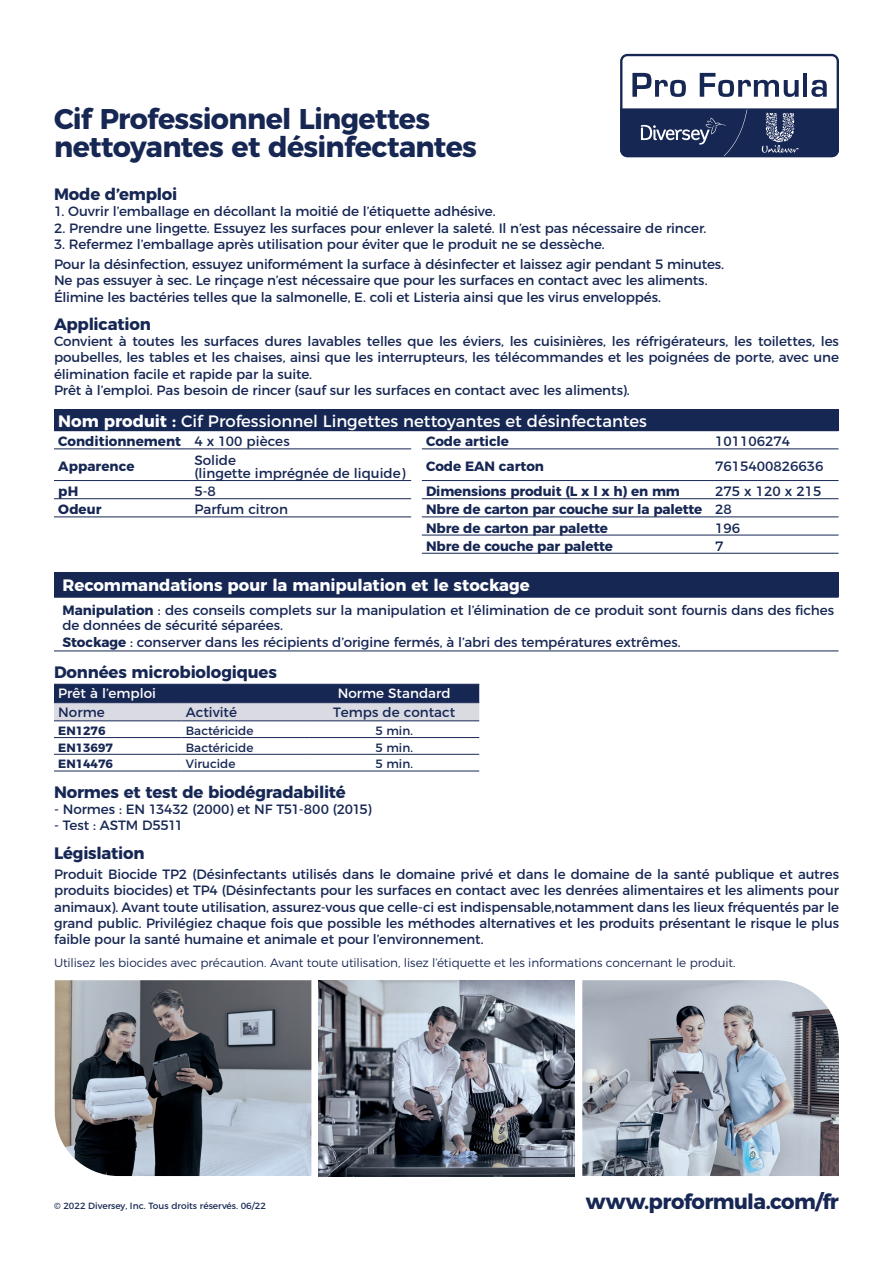
<style>
.page{position:relative;width:893px;height:1263px;background:#fff}
.page>*{position:absolute;margin:0;border:0;box-sizing:border-box;transform-origin:0 0}
.t1{font:700 28.5px/28.5px "Montserrat";letter-spacing:-.025em;color:#172754}
.t2{font:700 21px "Montserrat";letter-spacing:-.03em;color:#172754}
.t3{font:700 16.5px "Montserrat";letter-spacing:-.015em;color:#172754}
.t4{font:16.5px "Montserrat";color:#fff}
.t5{font:700 16.5px "Montserrat";letter-spacing:-.005em;color:#fff}
.t6{font:13.5px/16.2px "Montserrat";letter-spacing:-.01em;color:#172754}
.t7{font:700 13.5px/18.1px "Montserrat";letter-spacing:-.01em;color:#172754}
.t8{font:13.5px "Montserrat";color:#fff}
.t9{font:300 12px "Montserrat";letter-spacing:-.005em;color:#172754}
.t10{font:12px "Montserrat";color:#172754}
.t11{font:700 12px "Montserrat";color:#172754}
.t12{font:9px "Montserrat";color:#172754}
.s1{font-weight:700}
.s2{font-weight:400}
</style>
<div class="page">
<svg style="left:620px;top:54px;width:219px;height:103px"></svg>
<img style="left:55px;top:980px;width:256px;height:196px">
<img style="left:582px;top:980px;width:257px;height:196px">
<img style="left:318px;top:980px;width:257px;height:196px">
<div style="left:54px;top:410px;width:784px;height:21px;background:#172754"></div>
<hr style="left:54px;top:409px;width:136px;height:1px;background:#172754">
<hr style="left:190px;top:409px;width:221px;height:1px;background:#172754">
<hr style="left:422px;top:409px;width:289px;height:1px;background:#172754">
<hr style="left:711px;top:409px;width:127px;height:1px;background:#172754">
<hr style="left:422px;top:448px;width:289px;height:1px;background:#172754">
<hr style="left:711px;top:448px;width:127px;height:1px;background:#172754">
<hr style="left:422px;top:480px;width:289px;height:1px;background:#172754">
<hr style="left:711px;top:480px;width:127px;height:1px;background:#172754">
<hr style="left:422px;top:498px;width:289px;height:1px;background:#172754">
<hr style="left:711px;top:498px;width:127px;height:1px;background:#172754">
<hr style="left:422px;top:516px;width:289px;height:1px;background:#172754">
<hr style="left:711px;top:516px;width:127px;height:1px;background:#172754">
<hr style="left:422px;top:535px;width:289px;height:1px;background:#172754">
<hr style="left:711px;top:535px;width:127px;height:1px;background:#172754">
<hr style="left:422px;top:553px;width:289px;height:1px;background:#172754">
<hr style="left:711px;top:553px;width:127px;height:1px;background:#172754">
<hr style="left:54px;top:448px;width:136px;height:1px;background:#172754">
<hr style="left:190px;top:448px;width:221px;height:1px;background:#172754">
<hr style="left:54px;top:480px;width:136px;height:1px;background:#172754">
<hr style="left:190px;top:480px;width:221px;height:1px;background:#172754">
<hr style="left:54px;top:498px;width:136px;height:1px;background:#172754">
<hr style="left:190px;top:498px;width:221px;height:1px;background:#172754">
<hr style="left:54px;top:516px;width:136px;height:1px;background:#172754">
<hr style="left:190px;top:516px;width:221px;height:1px;background:#172754">
<div style="left:54px;top:573px;width:784px;height:24px;background:#172754"></div>
<hr style="left:54px;top:572px;width:784px;height:1px;background:#172754">
<hr style="left:54px;top:597px;width:784px;height:1px;background:#172754">
<hr style="left:54px;top:650px;width:784px;height:1px;background:#172754">
<svg style="left:54px;top:685px;width:425px;height:35px;background:#777f9a"></svg>
<hr style="left:54px;top:684px;width:128px;height:1px;background:#172754">
<hr style="left:182px;top:684px;width:127px;height:1px;background:#172754">
<hr style="left:309px;top:684px;width:170px;height:1px;background:#172754">
<hr style="left:54px;top:702px;width:128px;height:1px;background:#172754">
<hr style="left:182px;top:702px;width:127px;height:1px;background:#172754">
<hr style="left:309px;top:702px;width:170px;height:1px;background:#172754">
<hr style="left:54px;top:720px;width:128px;height:1px;background:#172754">
<hr style="left:182px;top:720px;width:127px;height:1px;background:#172754">
<hr style="left:309px;top:720px;width:170px;height:1px;background:#172754">
<hr style="left:54px;top:737px;width:128px;height:1px;background:#172754">
<hr style="left:182px;top:737px;width:127px;height:1px;background:#172754">
<hr style="left:309px;top:737px;width:170px;height:1px;background:#172754">
<hr style="left:54px;top:754px;width:128px;height:1px;background:#172754">
<hr style="left:182px;top:754px;width:127px;height:1px;background:#172754">
<hr style="left:309px;top:754px;width:170px;height:1px;background:#172754">
<hr style="left:54px;top:771px;width:128px;height:1px;background:#172754">
<hr style="left:182px;top:771px;width:127px;height:1px;background:#172754">
<hr style="left:309px;top:771px;width:170px;height:1px;background:#172754">
<h1 class="t1" style="left:54px;top:102px;width:424px">Cif Professionnel Lingettes nettoyantes et désinfectantes</h1>
<p class="t3" style="left:54px;top:181px;width:125px">Mode d’emploi</p>
<p class="t6" style="left:54px;top:202px;width:443px">1. Ouvrir l’emballage en décollant la moitié de l’étiquette adhésive.</p>
<p class="t6" style="left:54px;top:219px;width:654px">2. Prendre une lingette. Essuyez les surfaces pour enlever la saleté. Il n’est pas nécessaire de rincer.</p>
<p class="t6" style="left:54px;top:233px;width:672px;line-height:20.4px">3. Refermez l’emballage après utilisation pour éviter que le produit ne se dessèche.<br>Pour la désinfection, essuyez uniformément la surface à désinfecter et laissez agir pendant 5 minutes.</p>
<p class="t6" style="left:54px;top:271px;width:655px">Ne pas essuyer à sec. Le rinçage n’est nécessaire que pour les surfaces en contact avec les aliments.<br>Élimine les bactéries telles que la salmonelle, E. coli et Listeria ainsi que les virus enveloppés.</p>
<p class="t3" style="left:54px;top:310px;width:98px">Application</p>
<p class="t6" style="left:54px;top:332px;width:786px">Convient à toutes les surfaces dures lavables telles que les éviers, les cuisinières, les réfrigérateurs, les toilettes, les poubelles, les tables et les chaises, ainsi que les interrupteurs, les télécommandes et les poignées de porte, avec une élimination facile et rapide par la suite.<br>Prêt à l’emploi. Pas besoin de rincer (sauf sur les surfaces en contact avec les aliments).</p>
<p class="t4" style="left:58px;top:408px;width:590px"><span class="s1">Nom produit :</span> Cif Professionnel Lingettes nettoyantes et désinfectantes</p>
<p class="t7" style="left:58px;top:431px;width:233px">Conditionnement <span class="s2">4 x 100 pièces</span></p>
<p class="t7" style="left:426px;top:431px;width:84px">Code article</p>
<p class="t6" style="left:715px;top:432px;width:76px">101106274</p>
<p class="t7" style="left:58px;top:456px;width:78px">Apparence</p>
<p class="t6" style="left:194px;top:452px;width:213px;line-height:13.5px">Solide<br>(lingette imprégnée de liquide)</p>
<p class="t7" style="left:426px;top:456px;width:119px">Code EAN carton</p>
<p class="t6" style="left:715px;top:457px;width:110px">7615400826636</p>
<p class="t7" style="left:58px;top:481px;width:22px">pH</p>
<p class="t6" style="left:194px;top:482px;width:23px">5-8</p>
<p class="t7" style="left:426px;top:481px;width:255px">Dimensions produit (L x l x h) en mm</p>
<p class="t6" style="left:715px;top:482px;width:108px">275 x 120 x 215</p>
<p class="t7" style="left:58px;top:499px;width:45px">Odeur</p>
<p class="t6" style="left:194px;top:500px;width:95px">Parfum citron</p>
<p class="t7" style="left:426px;top:499px;width:307px">Nbre de carton par couche sur la palette <span class="s2">28<br></span>Nbre de carton par palette</p>
<p class="t6" style="left:715px;top:518px;width:26px">196</p>
<p class="t7" style="left:426px;top:536px;width:188px">Nbre de couche par palette</p>
<p class="t6" style="left:715px;top:537px;width:10px">7</p>
<p class="t5" style="left:63px;top:572px;width:469px">Recommandations pour la manipulation et le stockage</p>
<p class="t6" style="left:63px;top:601px;width:773px;line-height:15px"><span class="s1">Manipulation</span> : des conseils complets sur la manipulation et l’élimination de ce produit sont fournis dans des fiches de données de sécurité séparées.</p>
<p class="t6" style="left:63px;top:633px;width:620px"><span class="s1">Stockage</span> : conserver dans les récipients d’origine fermés, à l’abri des températures extrêmes.</p>
<p class="t3" style="left:54px;top:658px;width:224px">Données microbiologiques</p>
<p class="t8" style="left:58px;top:683px;width:99px">Prêt à l’emploi</p>
<p class="t8" style="left:338px;top:683px;width:114px">Norme Standard</p>
<p class="t6" style="left:58px;top:703px;width:48px">Norme</p>
<p class="t6" style="left:186px;top:703px;width:53px">Activité</p>
<p class="t6" style="left:333px;top:703px;width:124px">Temps de contact</p>
<p class="t11" style="left:58px;top:721px;width:49px">EN1276</p>
<p class="t10" style="left:186px;top:721px;width:69px">Bactéricide</p>
<p class="t10" style="left:375px;top:721px;width:39px">5 min.</p>
<p class="t11" style="left:58px;top:738px;width:56px">EN13697</p>
<p class="t10" style="left:186px;top:738px;width:69px">Bactéricide</p>
<p class="t10" style="left:375px;top:738px;width:39px">5 min.</p>
<p class="t11" style="left:58px;top:754px;width:56px">EN14476</p>
<p class="t10" style="left:186px;top:754px;width:51px">Virucide</p>
<p class="t10" style="left:375px;top:754px;width:39px">5 min.</p>
<p class="t3" style="left:54px;top:778px;width:293px">Normes et test de biodégradabilité</p>
<p class="t6" style="left:54px;top:800px;width:319px">- Normes : EN 13432 (2000) et NF T51-800 (2015)</p>
<p class="t6" style="left:54px;top:816px;width:131px">- Test : ASTM D5511</p>
<p class="t3" style="left:54px;top:839px;width:92px">Législation</p>
<p class="t6" style="left:54px;top:865px;width:786px;text-align:justify">Produit Biocide TP2 (Désinfectants utilisés dans le domaine privé et dans le domaine de la santé publique et autres produits biocides) et TP4 (Désinfectants pour les surfaces en contact avec les denrées alimentaires et les aliments pour animaux). Avant toute utilisation, assurez-vous que celle-ci est indispensable,notamment dans les lieux fréquentés par le grand public. Privilégiez chaque fois que possible les méthodes alternatives et les produits présentant le risque le plus faible pour la santé humaine et animale et pour l’environnement.</p>
<p class="t9" style="left:54px;top:953px;width:683px">Utilisez les biocides avec précaution. Avant toute utilisation, lisez l’étiquette et les informations concernant le produit.</p>
<p class="t12" style="left:54px;top:1198px;width:213px">© 2022 Diversey, Inc. Tous droits réservés. 06/22</p>
<h2 class="t2" style="left:586px;top:1184px;width:255px">www.proformula.com/fr</h2>
</div>
